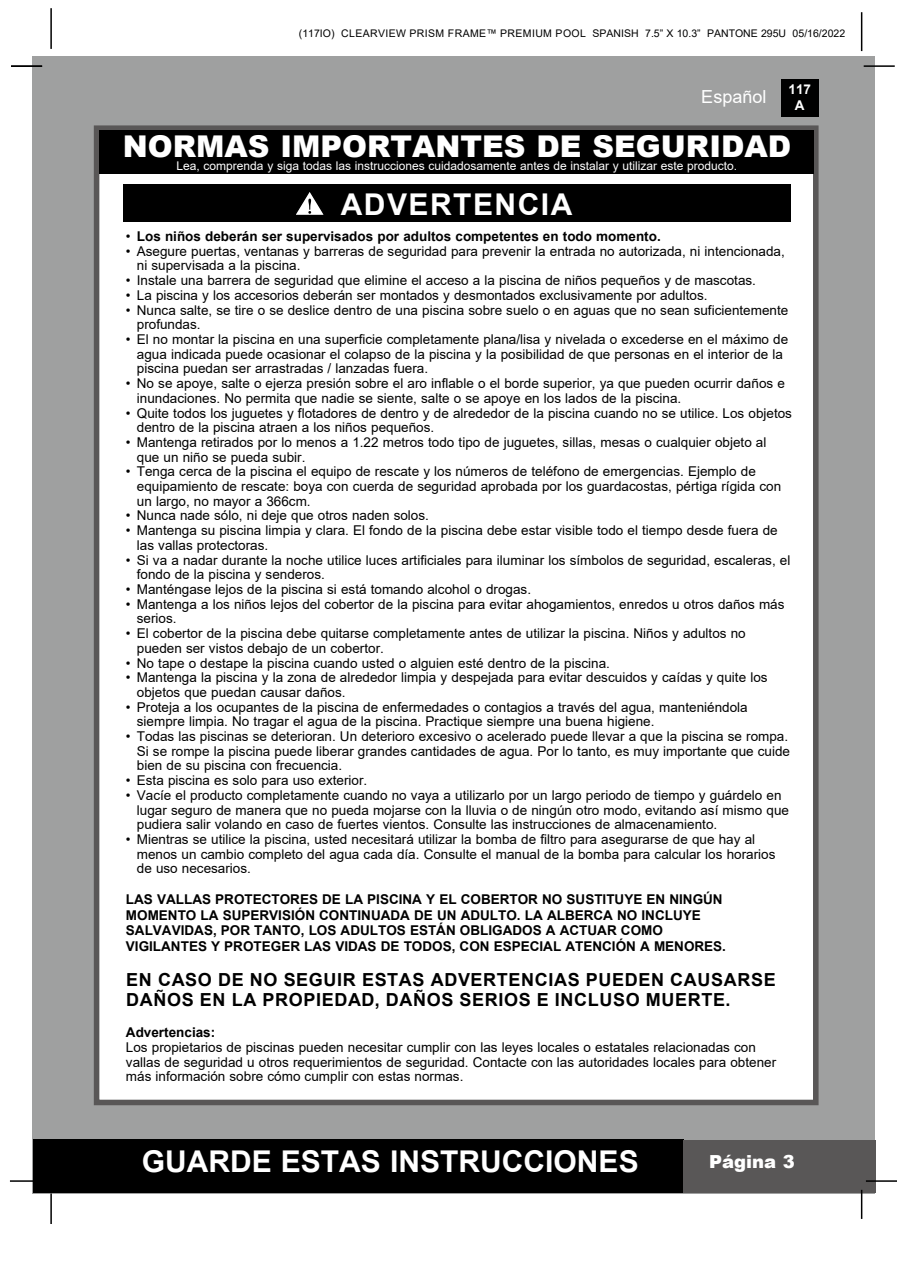
<style>
.page{position:relative;width:897px;height:1264px;background:#fff}
.page>*{position:absolute;margin:0;border:0;box-sizing:border-box;transform-origin:0 0}
.t1{font:900 30px "Arial";color:#fff}
.t2{font:700 30px "Arial";color:#fff}
.t3{font:700 30px "Arial";letter-spacing:.05em;color:#fff}
.t4{font:700 18px/19.5px "Arial";letter-spacing:.035em;color:#000}
.t5{font:18px "Arial";color:#fff}
.t6{font:900 18px "Arial";color:#fff}
.t7{font:13.5px/14.7px "Arial";color:#000}
.t8{font:700 13.5px/15.8px "Arial";color:#000}
.t9{font:700 13.5px/16.2px "Arial";color:#fff;text-align:center}
.t10{font:12px "Arial";color:#fff}
.t11{font:10.5px "Arial";letter-spacing:.015em;color:#000}
.s1{font-weight:400}
</style>
<div class="page">
<div style="left:33px;top:56px;width:842px;height:1137px;background:#9fa0a0"></div>
<div style="left:780px;top:79px;width:38px;height:38px;background:#000"></div>
<hr style="left:863px;top:65px;width:31px;height:2px;background:#000">
<hr style="left:50px;top:8px;width:2px;height:41px;background:#000">
<hr style="left:860px;top:12px;width:2px;height:39px;background:#000">
<div style="left:33px;top:1140px;width:650px;height:53px;background:#000"></div>
<div style="left:682px;top:1140px;width:193px;height:53px;background:#595757"></div>
<hr style="left:865px;top:1180px;width:31px;height:1px;background:#000">
<hr style="left:860px;top:1189px;width:2px;height:30px;background:#000">
<hr style="left:50px;top:1193px;width:2px;height:31px;background:#000">
<hr style="left:10px;top:1180px;width:31px;height:1px;background:#000">
<div style="left:94px;top:125px;width:724px;height:980px;background:#fff;border:6px solid #595757"></div>
<div style="left:99px;top:130px;width:714px;height:44px;background:#000"></div>
<hr style="left:11px;top:65px;width:31px;height:2px;background:#000">
<div style="left:124px;top:184px;width:666px;height:38px;background:#000"></div>
<svg style="left:296px;top:192px;width:28px;height:23px"></svg>
<p class="t11" style="left:299px;top:26px;width:547px">(117IO) CLEARVIEW PRISM FRAME™ PREMIUM POOL SPANISH 7.5” X 10.3” PANTONE 295U 05/16/2022</p>
<h2 class="t5" style="left:701px;top:84px;width:67px">Español</h2>
<p class="t9" style="left:788px;top:81px;width:24px">117<br>A</p>
<h1 class="t1" style="left:123px;top:124px;width:669px">NORMAS IMPORTANTES DE SEGURIDAD</h1>
<p class="t10" style="left:176px;top:157px;width:562px">Lea, comprenda y siga todas las instrucciones cuidadosamente antes de instalar y utilizar este producto.</p>
<h1 class="t3" style="left:340px;top:183px;width:233px">ADVERTENCIA</h1>
<p class="t8" style="left:126px;top:229px;width:536px"><span class="s1">•</span> Los niños deberán ser supervisados por adultos competentes en todo momento.</p>
<p class="t7" style="left:137px;top:243px;width:649px;text-indent:-11px">• Asegure puertas, ventanas y barreras de seguridad para prevenir la entrada no autorizada, ni intencionada, ni supervisada a la piscina.</p>
<p class="t7" style="left:126px;top:273px;width:631px">• Instale una barrera de seguridad que elimine el acceso a la piscina de niños pequeños y de mascotas.</p>
<p class="t7" style="left:126px;top:288px;width:583px">• La piscina y los accesorios deberán ser montados y desmontados exclusivamente por adultos.</p>
<p class="t7" style="left:137px;top:302px;width:653px;text-indent:-11px">• Nunca salte, se tire o se deslice dentro de una piscina sobre suelo o en aguas que no sean suficientemente profundas.</p>
<p class="t7" style="left:137px;top:332px;width:652px;text-indent:-11px">• El no montar la piscina en una superficie completamente plana/lisa y nivelada o excederse en el máximo de agua indicada puede ocasionar el colapso de la piscina y la posibilidad de que personas en el interior de la piscina puedan ser arrastradas / lanzadas fuera.</p>
<p class="t7" style="left:137px;top:376px;width:649px;text-indent:-11px">• No se apoye, salte o ejerza presión sobre el aro inflable o el borde superior, ya que pueden ocurrir daños e inundaciones. No permita que nadie se siente, salte o se apoye en los lados de la piscina.</p>
<p class="t7" style="left:137px;top:405px;width:656px;text-indent:-11px">• Quite todos los juguetes y flotadores de dentro y de alrededor de la piscina cuando no se utilice. Los objetos dentro de la piscina atraen a los niños pequeños.</p>
<p class="t7" style="left:137px;top:435px;width:631px;text-indent:-11px">• Mantenga retirados por lo menos a 1.22 metros todo tipo de juguetes, sillas, mesas o cualquier objeto al que un niño se pueda subir.</p>
<p class="t7" style="left:137px;top:464px;width:645px;text-indent:-11px">• Tenga cerca de la piscina el equipo de rescate y los números de teléfono de emergencias. Ejemplo de equipamiento de rescate: boya con cuerda de seguridad aprobada por los guardacostas, pértiga rígida con un largo, no mayor a 366cm.</p>
<p class="t7" style="left:126px;top:508px;width:304px">• Nunca nade sólo, ni deje que otros naden solos.</p>
<p class="t7" style="left:137px;top:523px;width:642px;text-indent:-11px">• Mantenga su piscina limpia y clara. El fondo de la piscina debe estar visible todo el tiempo desde fuera de las vallas protectoras.</p>
<p class="t7" style="left:137px;top:552px;width:655px;text-indent:-11px">• Si va a nadar durante la noche utilice luces artificiales para iluminar los símbolos de seguridad, escaleras, el fondo de la piscina y senderos.</p>
<p class="t7" style="left:126px;top:582px;width:406px">• Manténgase lejos de la piscina si está tomando alcohol o drogas.</p>
<p class="t7" style="left:137px;top:596px;width:649px;text-indent:-11px">• Mantenga a los niños lejos del cobertor de la piscina para evitar ahogamientos, enredos u otros daños más serios.</p>
<p class="t7" style="left:137px;top:626px;width:610px;text-indent:-11px">• El cobertor de la piscina debe quitarse completamente antes de utilizar la piscina. Niños y adultos no pueden ser vistos debajo de un cobertor.</p>
<p class="t7" style="left:126px;top:655px;width:485px">• No tape o destape la piscina cuando usted o alguien esté dentro de la piscina.</p>
<p class="t7" style="left:137px;top:670px;width:632px;text-indent:-11px">• Mantenga la piscina y la zona de alrededor limpia y despejada para evitar descuidos y caídas y quite los objetos que puedan causar daños.</p>
<p class="t7" style="left:137px;top:699px;width:612px;text-indent:-11px">• Proteja a los ocupantes de la piscina de enfermedades o contagios a través del agua, manteniéndola siempre limpia. No tragar el agua de la piscina. Practique siempre una buena higiene.</p>
<p class="t7" style="left:137px;top:729px;width:654px;text-indent:-11px">• Todas las piscinas se deterioran. Un deterioro excesivo o acelerado puede llevar a que la piscina se rompa.<br>Si se rompe la piscina puede liberar grandes cantidades de agua. Por lo tanto, es muy importante que cuide bien de su piscina con frecuencia.</p>
<p class="t7" style="left:126px;top:773px;width:243px">• Esta piscina es solo para uso exterior.</p>
<p class="t7" style="left:137px;top:787px;width:653px;text-indent:-11px">• Vacíe el producto completamente cuando no vaya a utilizarlo por un largo periodo de tiempo y guárdelo en lugar seguro de manera que no pueda mojarse con la lluvia o de ningún otro modo, evitando así mismo que pudiera salir volando en caso de fuertes vientos. Consulte las instrucciones de almacenamiento.</p>
<p class="t7" style="left:137px;top:832px;width:640px;text-indent:-11px">• Mientras se utilice la piscina, usted necesitará utilizar la bomba de filtro para asegurarse de que hay al menos un cambio completo del agua cada día. Consulte el manual de la bomba para calcular los horarios de uso necesarios.</p>
<p class="t8" style="left:126px;top:891px;width:601px">LAS VALLAS PROTECTORES DE LA PISCINA Y EL COBERTOR NO SUSTITUYE EN NINGÚN MOMENTO LA SUPERVISIÓN CONTINUADA DE UN ADULTO. LA ALBERCA NO INCLUYE SALVAVIDAS, POR TANTO, LOS ADULTOS ESTÁN OBLIGADOS A ACTUAR COMO VIGILANTES Y PROTEGER LAS VIDAS DE TODOS, CON ESPECIAL ATENCIÓN A MENORES.</p>
<h2 class="t4" style="left:126px;top:970px;width:651px">EN CASO DE NO SEGUIR ESTAS ADVERTENCIAS PUEDEN CAUSARSE<br>DAÑOS EN LA PROPIEDAD, DAÑOS SERIOS E INCLUSO MUERTE.</h2>
<p class="t8" style="left:126px;top:1025px;width:91px">Advertencias:</p>
<p class="t7" style="left:126px;top:1040px;width:651px">Los propietarios de piscinas pueden necesitar cumplir con las leyes locales o estatales relacionadas con vallas de seguridad u otros requerimientos de seguridad. Contacte con las autoridades locales para obtener más información sobre cómo cumplir con estas normas.</p>
<h1 class="t2" style="left:142px;top:1140px;width:498px">GUARDE ESTAS INSTRUCCIONES</h1>
<h2 class="t6" style="left:709px;top:1149px;width:87px">Página 3</h2>
</div>
